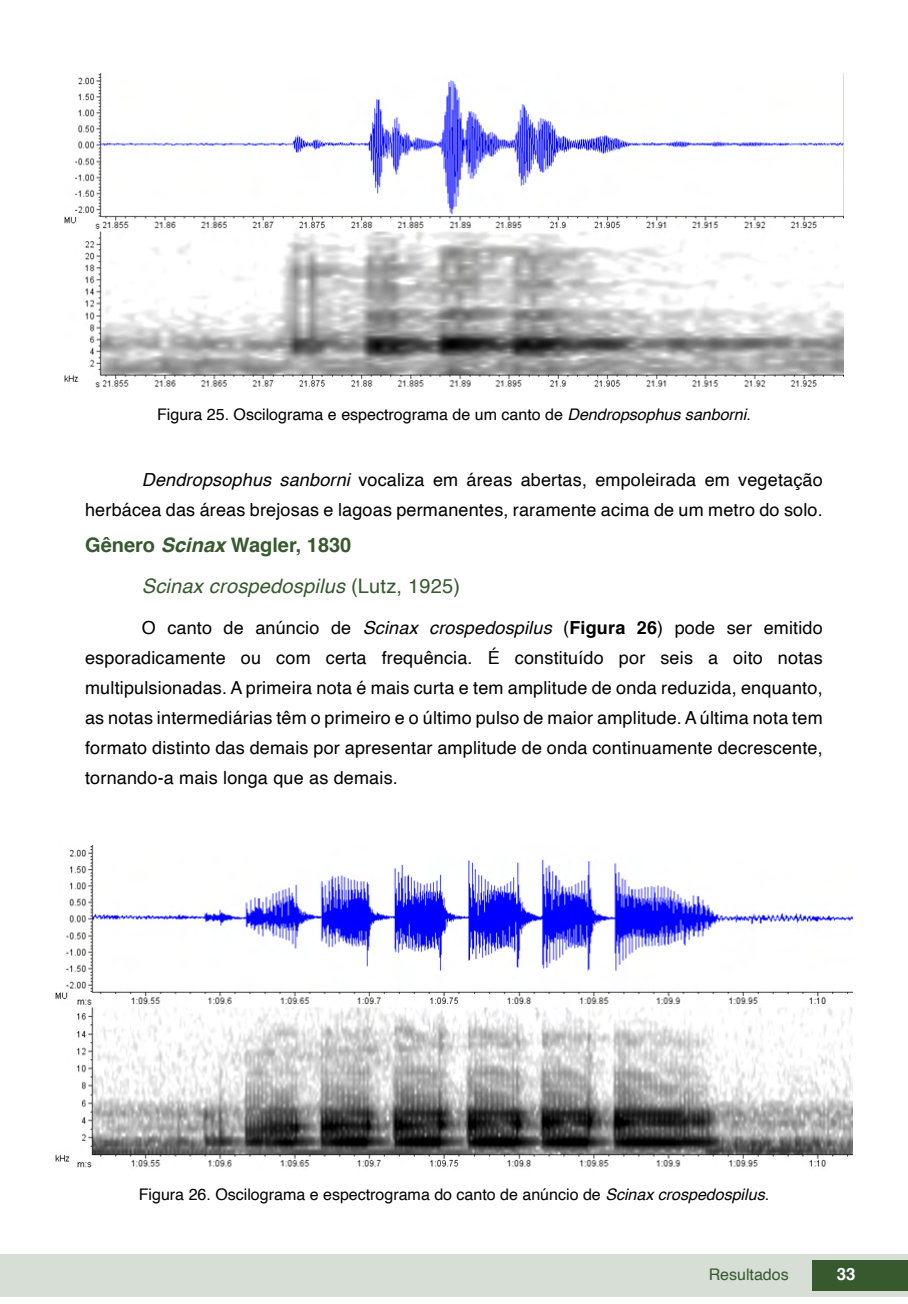
<style>
.page{position:relative;width:908px;height:1304px;background:#fff}
.page>*{position:absolute;margin:0;border:0;box-sizing:border-box;transform-origin:0 0}
.tit_3{font:italic 20px "Helvetica";letter-spacing:.01em;color:#36592e}
.Subtitulo{font:700 20px "Helvetica";color:#36592e}
.txt{font:18px/30px "Helvetica";letter-spacing:.01em;color:#000;text-align:right}
.t1{font:700 16.8px "Helvetica";color:#fff}
.imagens_graf_tab{font:16px "Helvetica";color:#000}
.t2{font:16px "Helvetica";color:#36592e}
.s1{font-style:italic}
.s2{font-style:normal}
.s3{font-weight:700}
</style>
<div class="page">
<div style="left:0;top:1254px;width:906px;height:43px;background:#d7ded5"></div>
<div style="left:812px;top:1261px;width:95px;height:30px;background:#36592e"></div>
<img style="left:65px;top:74px;width:777px;height:314px">
<img style="left:56px;top:846px;width:795px;height:322px">
<p class="imagens_graf_tab" style="left:157px;top:402px;width:595px">Figura 25. Oscilograma e espectrograma de um canto de <span class="s1">Dendropsophus sanborni</span>.</p>
<p class="txt" style="left:85px;top:465px;width:738px"><span class="s1">Dendropsophus sanborni</span> vocaliza em áreas abertas, empoleirada em vegetação herbácea das áreas brejosas e lagoas permanentes, raramente acima de um metro do solo.</p>
<p class="Subtitulo" style="left:85px;top:529px;width:268px">Gênero <span class="s1">Scinax</span> Wagler, 1830</p>
<p class="tit_3" style="left:142px;top:570px;width:319px">Scinax crospedospilus <span class="s2">(Lutz, 1925)</span></p>
<p class="txt" style="left:85px;top:614px;width:738px;text-align:justify;text-indent:57px">O canto de anúncio de <span class="s1">Scinax crospedospilus</span> (<span class="s3">Figura 26</span>) pode ser emitido esporadicamente ou com certa frequência. É constituído por seis a oito notas multipulsionadas. A primeira nota é mais curta e tem amplitude de onda reduzida, enquanto, as notas intermediárias têm o primeiro e o último pulso de maior amplitude. A última nota tem formato distinto das demais por apresentar amplitude de onda continuamente decrescente, tornando-a mais longa que as demais.</p>
<p class="imagens_graf_tab" style="left:139px;top:1182px;width:631px">Figura 26. Oscilograma e espectrograma do canto de anúncio de <span class="s1">Scinax crospedospilus</span>.</p>
<p class="t2" style="left:708px;top:1262px;width:82px">Resultados</p>
<p class="t1" style="left:836px;top:1261px;width:20px">33</p>
</div>
